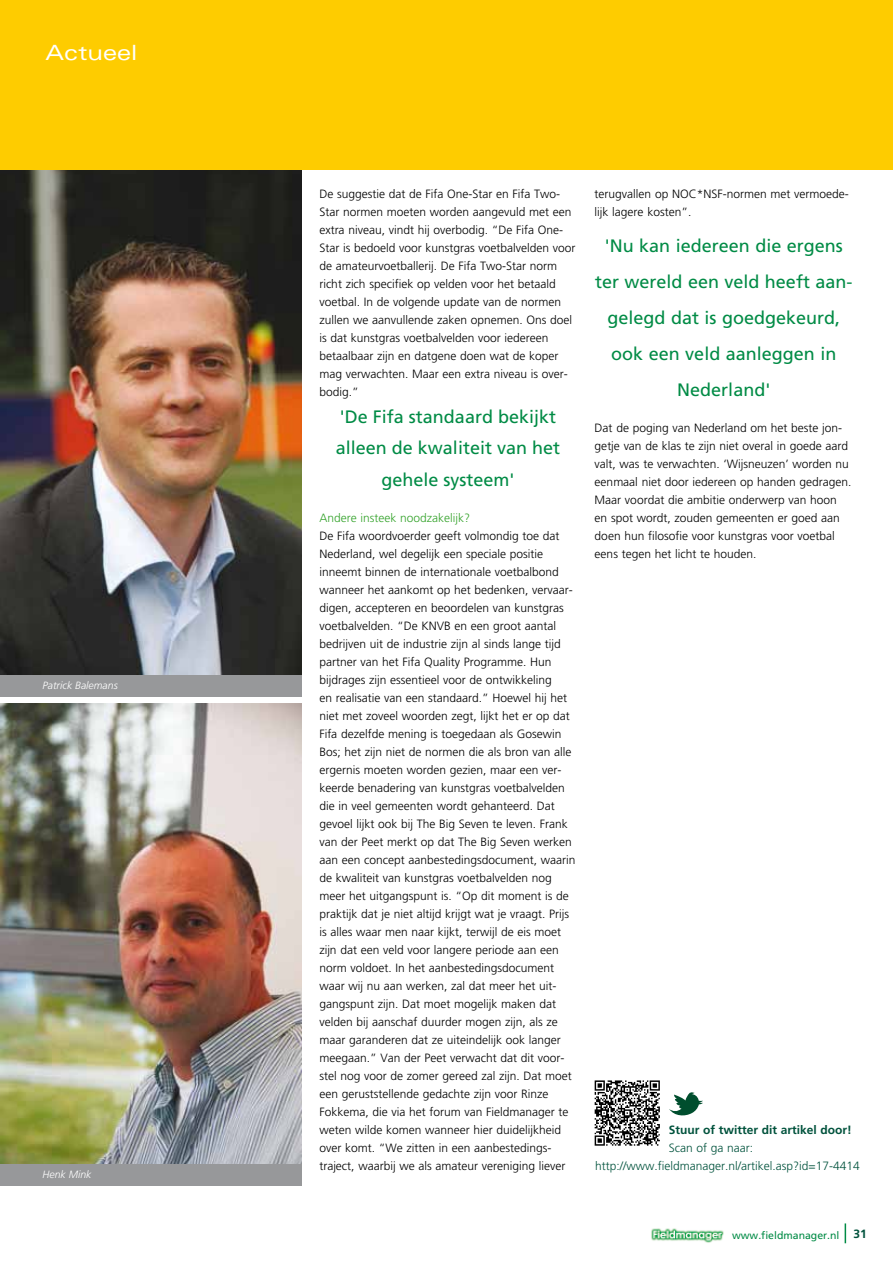
<style>
.page{position:relative;width:893px;height:1263px;background:#fff}
.page>*{position:absolute;margin:0;border:0;box-sizing:border-box;transform-origin:0 0}
.t1{font:expanded 21px "Univers";color:#fff}
.t2{font:18px/36px "Frutiger";color:#008b45;text-align:center}
.t3{font:300 12px/18px "Frutiger";color:#000}
.t4{font:300 12px/18px "Frutiger";color:#00523c}
.t5{font:700 12px "Frutiger";color:#00523c}
.t6{font:300 12px "Frutiger";color:#35a32c}
.t7{font:italic 300 10.5px "Frutiger";color:#fff}
.t8{font:10.5px "Frutiger";color:#008b45}
.s1{font-weight:700;font-size:12px;color:#00523c}
</style>
<div class="page">
<svg style="left:845px;top:1223px;width:1px;height:20px"></svg>
<img style="left:651px;top:1228px;width:73px;height:15px">
<img style="left:0;top:170px;width:301px;height:506px">
<img style="left:0;top:703px;width:301px;height:462px">
<div style="left:0;top:676px;width:301px;height:21px;background:#97989a"></div>
<div style="left:0;top:1165px;width:301px;height:21px;background:#97989a"></div>
<div style="left:0;top:0;width:893px;height:170px;background:#fecc00"></div>
<svg style="left:595px;top:1080px;width:65px;height:66px"></svg>
<svg style="left:669px;top:1092px;width:34px;height:23px"></svg>
<h1 class="t1" style="left:46px;top:40px;width:93px">Actueel</h1>
<p class="t7" style="left:43px;top:679px;width:77px">Patrick Balemans</p>
<p class="t7" style="left:43px;top:1168px;width:51px">Henk Mink</p>
<p class="t3" style="left:319px;top:185px;width:258px">De suggestie dat de Fifa One-Star en Fifa Two-Star normen moeten worden aangevuld met een extra niveau, vindt hij overbodig. “De Fifa One-Star is bedoeld voor kunstgras voetbalvelden voor de amateurvoetballerij. De Fifa Two-Star norm richt zich specifiek op velden voor het betaald voetbal. In de volgende update van de normen zullen we aanvullende zaken opnemen. Ons doel is dat kunstgras voetbalvelden voor iedereen betaalbaar zijn en datgene doen wat de koper mag verwachten. Maar een extra niveau is over&shy;bodig.”</p>
<h2 class="t2" style="left:336px;top:401px;width:226px;line-height:31.5px">'De Fifa standaard bekijkt alleen de kwaliteit van het gehele systeem'</h2>
<p class="t6" style="left:319px;top:511px;width:152px">Andere insteek noodzakelijk?</p>
<p class="t3" style="left:319px;top:527px;width:258px">De Fifa woordvoerder geeft volmondig toe dat Nederland, wel degelijk een speciale positie inneemt binnen de internationale voetbalbond wanneer het aankomt op het bedenken, vervaar&shy;digen, accepteren en beoordelen van kunstgras voetbalvelden. “De KNVB en een groot aantal bedrijven uit de industrie zijn al sinds lange tijd partner van het Fifa Quality Programme. Hun bijdrages zijn essentieel voor de ontwikkeling<br>en realisatie van een standaard.” Hoewel hij het niet met zoveel woorden zegt, lijkt het er op dat Fifa dezelfde mening is toegedaan als Gosewin Bos; het zijn niet de normen die als bron van alle ergernis moeten worden gezien, maar een ver&shy;keerde benadering van kunstgras voetbalvelden die in veel gemeenten wordt gehanteerd. Dat gevoel lijkt ook bij The Big Seven te leven. Frank van der Peet merkt op dat The Big Seven werken aan een concept aanbestedingsdocument, waarin de kwaliteit van kunstgras voetbalvelden nog meer het uitgangspunt is. “Op dit moment is de praktijk dat je niet altijd krijgt wat je vraagt. Prijs is alles waar men naar kijkt, terwijl de eis moet zijn dat een veld voor langere periode aan een norm voldoet. In het aanbestedingsdocument waar wij nu aan werken, zal dat meer het uit&shy;gangspunt zijn. Dat moet mogelijk maken dat velden bij aanschaf duurder mogen zijn, als ze maar garanderen dat ze uiteindelijk ook langer meegaan.” Van der Peet verwacht dat dit voor&shy;stel nog voor de zomer gereed zal zijn. Dat moet een geruststellende gedachte zijn voor Rinze Fokkema, die via het forum van Fieldmanager te weten wilde komen wanneer hier duidelijkheid over komt. “We zitten in een aanbestedings&shy;traject, waarbij we als amateur vereniging liever</p>
<p class="t3" style="left:595px;top:185px;width:256px">terugvallen op NOC*NSF-normen met vermoede&shy;lijk lagere kosten”.</p>
<h2 class="t2" style="left:595px;top:228px;width:259px">'Nu kan iedereen die ergens ter wereld een veld heeft aan&shy;gelegd dat is goedgekeurd, ook een veld aanleggen in<br>Nederland'</h2>
<p class="t3" style="left:595px;top:419px;width:258px">Dat de poging van Nederland om het beste jon&shy;getje van de klas te zijn niet overal in goede aard valt, was te verwachten. ‘Wijsneuzen’ worden nu eenmaal niet door iedereen op handen gedragen.<br>Maar voordat die ambitie onderwerp van hoon en spot wordt, zouden gemeenten er goed aan doen hun filosofie voor kunstgras voor voetbal eens tegen het licht te houden.</p>
<p class="t5" style="left:669px;top:1123px;width:185px">Stuur of twitter dit artikel door!</p>
<p class="t4" style="left:595px;top:1139px;width:266px;text-indent:74px">Scan of ga naar: http://www.fieldmanager.nl/artikel.asp?id=17-4414</p>
<p class="t8" style="left:732px;top:1229px;width:136px">www.fieldmanager.nl <span class="s1">31</span></p>
</div>
